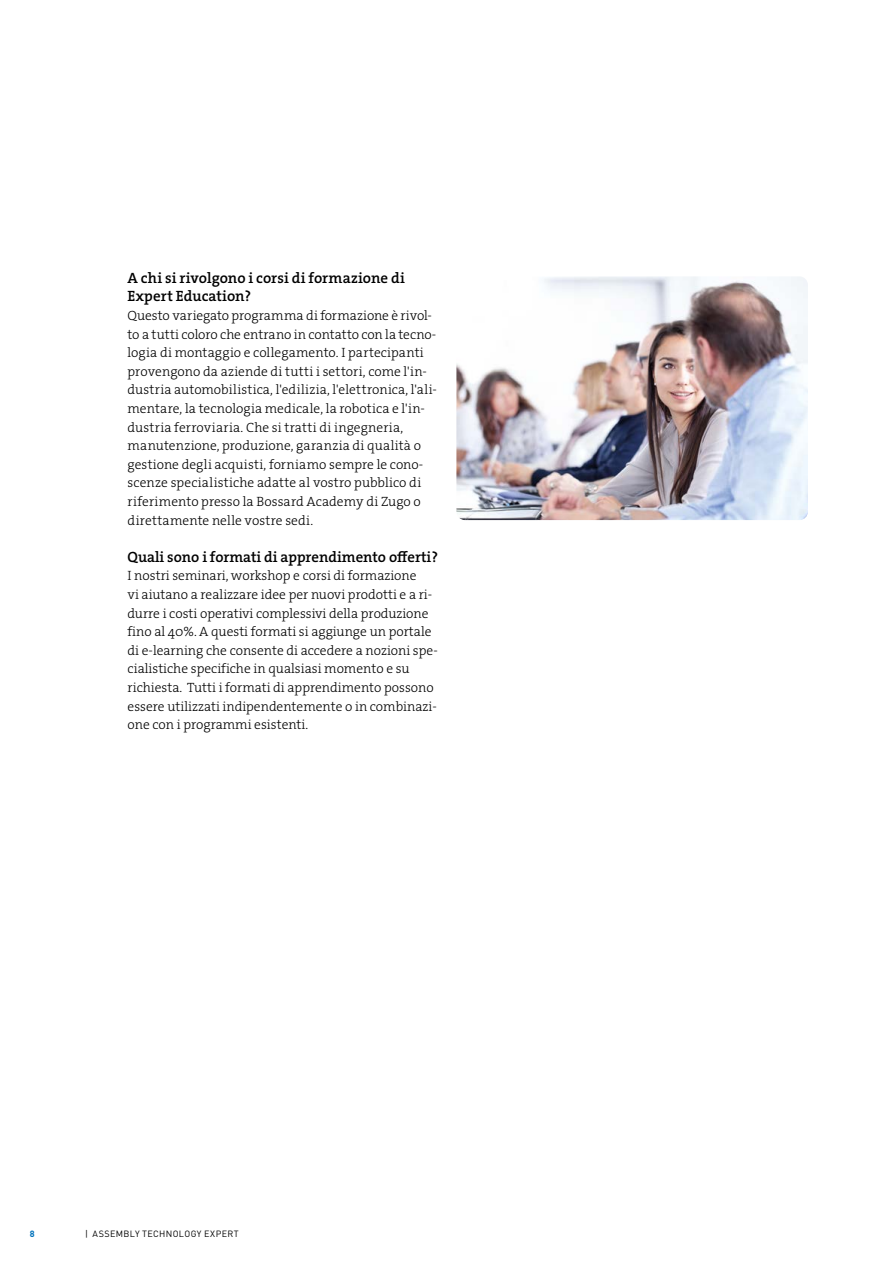
<style>
.page{position:relative;width:893px;height:1263px;background:#fff}
.page>*{position:absolute;margin:0;border:0;box-sizing:border-box;transform-origin:0 0}
.t1{font:15px/18.6px "The Serif HP6 Se Bld";color:#000}
.t2{font:13.5px/18.6px "The Serif HP3 Lig";color:#000}
.t3{font:9px "DINOT";letter-spacing:.04em;color:#000}
.t4{font:700 9px "DINOT";color:#0072bb}
</style>
<div class="page">
<img style="left:456px;top:276px;width:352px;height:244px">
<p class="t1" style="left:128px;top:268px;width:279px">A chi si rivolgono i corsi di formazione di<br>Expert Education?</p>
<p class="t2" style="left:128px;top:306px;width:311px">Questo variegato programma di formazione è rivol&shy;to a tutti coloro che entrano in contatto con la tecno&shy;logia di montaggio e collegamento. I partecipanti provengono da aziende di tutti i settori, come l'in&shy;dustria automobilistica, l'edilizia, l'elettronica, l'ali&shy;mentare, la tecnologia medicale, la robotica e l'in&shy;dustria ferroviaria. Che si tratti di ingegneria, manutenzione, produzione, garanzia di qualità o gestione degli acquisti, forniamo sempre le cono&shy;scenze specialistiche adatte al vostro pubblico di riferimento presso la Bossard Academy di Zugo o direttamente nelle vostre sedi.</p>
<p class="t1" style="left:128px;top:547px;width:312px">Quali sono i formati di apprendimento offerti?</p>
<p class="t2" style="left:128px;top:567px;width:312px">I nostri seminari, workshop e corsi di formazione<br>vi aiutano a realizzare idee per nuovi prodotti e a ri&shy;durre i costi operativi complessivi della produzione fino al 40%. A questi formati si aggiunge un portale di e-learning che consente di accedere a nozioni spe&shy;cialistiche specifiche in qualsiasi momento e su richiesta. Tutti i formati di apprendimento possono essere utilizzati indipendentemente o in combinazi&shy;one con i programmi esistenti.</p>
<p class="t4" style="left:30px;top:1227px;width:6px">8</p>
<p class="t3" style="left:85px;top:1227px;width:155px">| ASSEMBLY TECHNOLOGY EXPERT</p>
</div>
